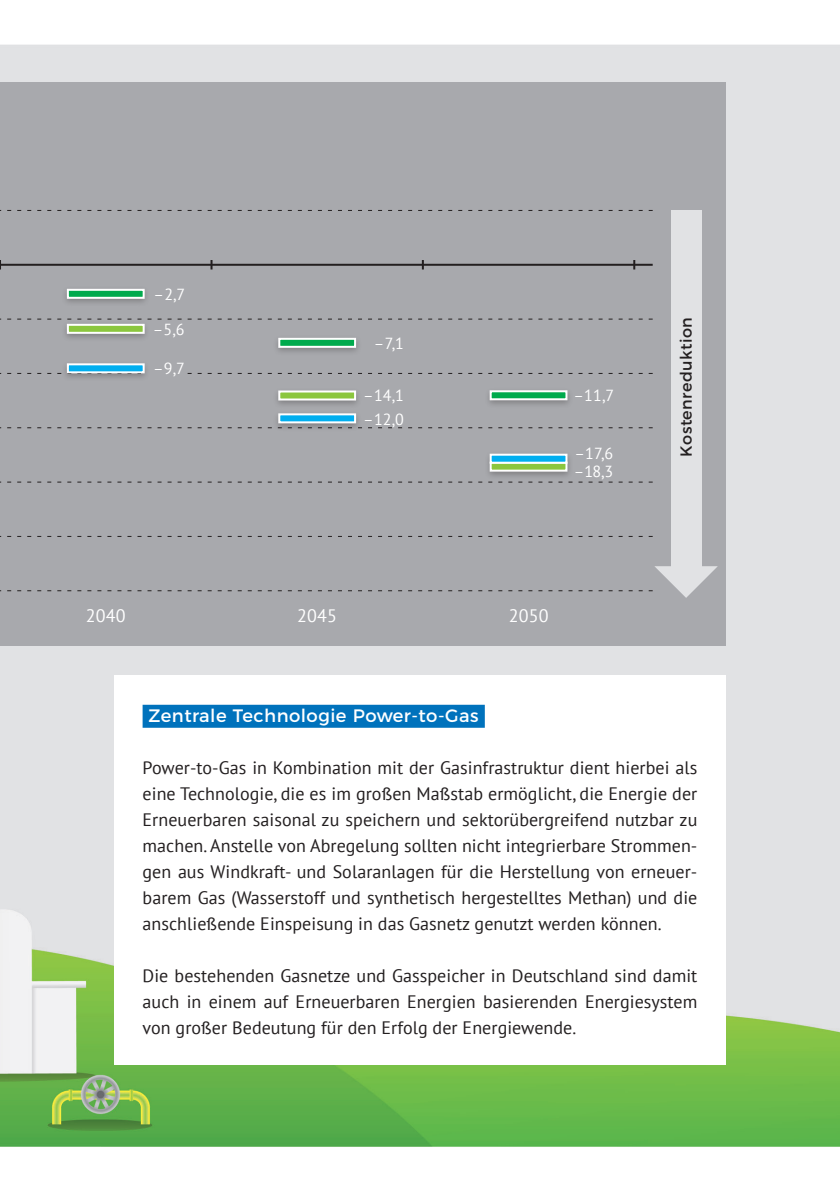
<style>
.page{position:relative;width:840px;height:1191px;background:#fff}
.page>*{position:absolute;margin:0;border:0;box-sizing:border-box;transform-origin:0 0}
.Copy_9_pt_alternativ{font:18px/26px "PT Sans";letter-spacing:.005em;color:#231f20;text-align:justify}
.Copy_9_pt_alternativ-2{font:18px "Montserrat";letter-spacing:.025em;color:#fff}
.Copy_9_pt_alternativ-3{font:18px "PT Sans";letter-spacing:.01em;color:#fff}
.Copy_9_pt_alternativ-4{font:16px "PT Sans";letter-spacing:.01em;color:#fff}
.Copy_9_pt_alternativ-5{font:16px "Montserrat";letter-spacing:.025em;color:#231f20}
</style>
<div class="page">
<img style="left:0;top:44px;width:839px;height:1103px">
<div style="left:0;top:82px;width:725px;height:563px;background:#a8a9ad"></div>
<hr style="left:0;top:264px;width:652px;height:2px;background:#231f20">
<svg style="left:0;top:536px;width:652px;height:1px"></svg>
<svg style="left:0;top:481px;width:652px;height:1px"></svg>
<svg style="left:578px;top:210px;width:74px;height:1px"></svg>
<svg style="left:633px;top:260px;width:2px;height:9px"></svg>
<div style="left:114px;top:675px;width:611px;height:389px;background:#fff"></div>
<div style="left:142px;top:705px;width:342px;height:23px;background:#0072bc"></div>
<div style="left:0;top:208px;width:573px;height:272px;background:#a8a9ad"></div>
<svg style="left:488px;top:390px;width:80px;height:11px"></svg>
<svg style="left:0;top:363px;width:652px;height:11px"></svg>
<svg style="left:66px;top:288px;width:80px;height:12px"></svg>
<svg style="left:0;top:413px;width:652px;height:15px"></svg>
<svg style="left:277px;top:390px;width:80px;height:11px"></svg>
<svg style="left:0;top:318px;width:652px;height:31px"></svg>
<svg style="left:488px;top:453px;width:80px;height:19px;background:#8ccfbc"></svg>
<div style="left:670px;top:210px;width:31px;height:362px;background:#e1e2e4"></div>
<svg style="left:0;top:566px;width:717px;height:32px"></svg>
<p class="Copy_9_pt_alternativ-4" style="left:153px;top:284px;width:33px">–2,7</p>
<p class="Copy_9_pt_alternativ-4" style="left:153px;top:319px;width:33px">–5,6</p>
<p class="Copy_9_pt_alternativ-4" style="left:153px;top:358px;width:33px">–9,7</p>
<p class="Copy_9_pt_alternativ-4" style="left:374px;top:333px;width:31px">–7,1</p>
<p class="Copy_9_pt_alternativ-4" style="left:363px;top:385px;width:42px">–14,1</p>
<p class="Copy_9_pt_alternativ-4" style="left:363px;top:409px;width:42px">–12,0</p>
<p class="Copy_9_pt_alternativ-4" style="left:573px;top:385px;width:42px">–11,7</p>
<p class="Copy_9_pt_alternativ-4" style="left:574px;top:443px;width:40px">–17,6</p>
<p class="Copy_9_pt_alternativ-4" style="left:573px;top:461px;width:41px">–18,3</p>
<p class="Copy_9_pt_alternativ-3" style="left:86px;top:604px;width:41px">2040</p>
<p class="Copy_9_pt_alternativ-3" style="left:297px;top:604px;width:41px">2045</p>
<p class="Copy_9_pt_alternativ-3" style="left:508px;top:604px;width:41px">2050</p>
<p class="Copy_9_pt_alternativ-5" style="left:672px;top:457px;width:141px;rotate:-90deg">Kostenreduktion</p>
<p class="Copy_9_pt_alternativ-2" style="left:148px;top:701px;width:331px">Zentrale Technologie Power-to-Gas</p>
<p class="Copy_9_pt_alternativ" style="left:142px;top:754px;width:556px">Power-to-Gas in Kombination mit der Gasinfrastruktur dient hierbei als eine Technologie, die es im großen Maßstab ermöglicht, die Energie der Erneuerbaren saisonal zu speichern und sektorübergreifend nutzbar zu machen. Anstelle von Abregelung sollten nicht integrierbare Strommen&shy;gen aus Windkraft- und Solaranlagen für die Herstellung von erneuer&shy;barem Gas (Wasserstoff und synthetisch hergestelltes Methan) und die anschließende Einspeisung in das Gasnetz genutzt werden können.</p>
<p class="Copy_9_pt_alternativ" style="left:142px;top:962px;width:556px">Die bestehenden Gasnetze und Gasspeicher in Deutschland sind damit auch in einem auf Erneuerbaren Energien basierenden Energiesystem von großer Bedeutung für den Erfolg der Energiewende.</p>
</div>
